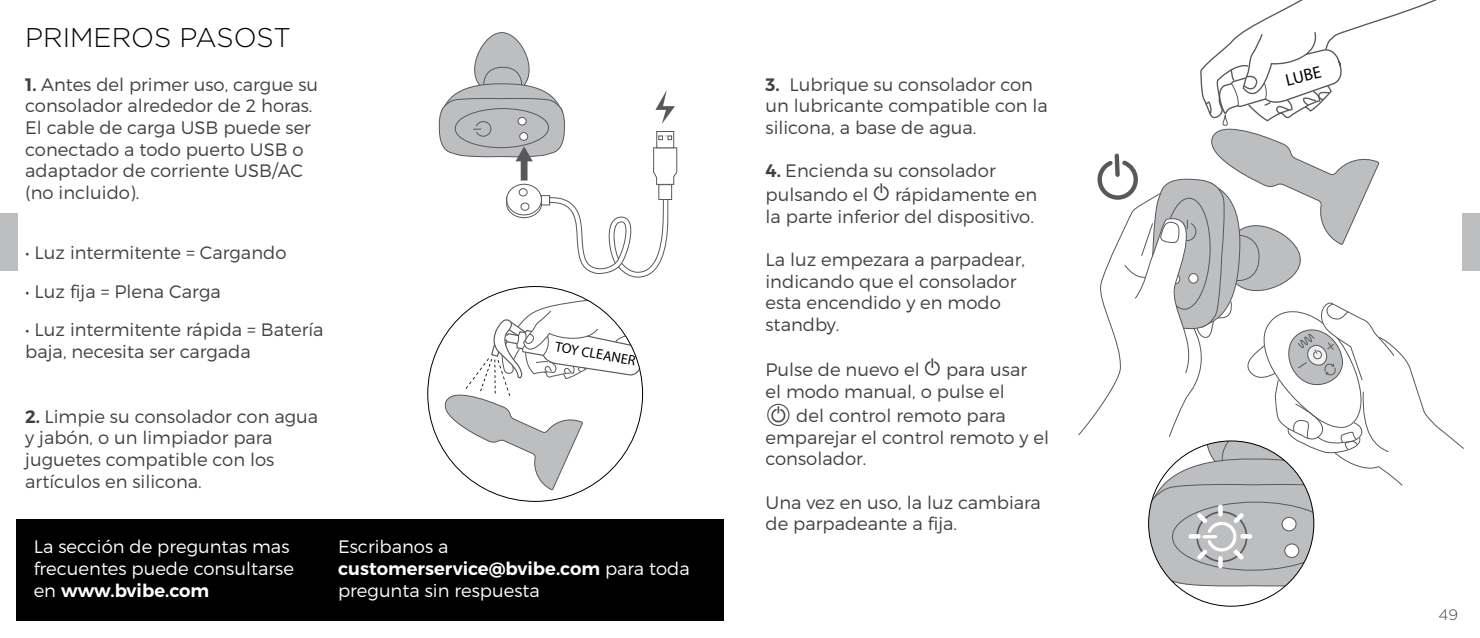
<style>
.page{position:relative;width:1480px;height:638px;background:#fff}
.page>*{position:absolute;margin:0;border:0;box-sizing:border-box;transform-origin:0 0}
.t1{font:300 27px "Gotham";color:#000}
.t2{font:300 18px/21.6px "Montserrat";color:#414042}
.t3{font:300 18px/21.6px "Montserrat";color:#fff}
.t4{font:17.1px "Myriad Pro";color:#000}
.t5{font:300 15px "Gotham";color:#414042}
.t6{font:14.1px "Myriad Pro";color:#000}
.s1{font-weight:600}
.s2{font-family:"Base Button";font-weight:400;font-size:24px}
.s3{font-family:"On Off Remote";font-weight:400;font-size:36px}
</style>
<div class="page">
<div style="left:0;top:214px;width:18px;height:57px;background:#bcbec0"></div>
<div style="left:16px;top:519px;width:707px;height:102px;background:#000"></div>
<svg style="left:438px;top:286px;width:204px;height:205px"></svg>
<svg style="left:439px;top:33px;width:238px;height:244px"></svg>
<svg style="left:1078px;top:0;width:402px;height:587px"></svg>
<h1 class="t1" style="left:25px;top:20px;width:267px">PRIMEROS PASOST</h1>
<p class="t2" style="left:25px;top:73px;width:295px"><span class="s1">1.</span> Antes del primer uso, cargue su consolador alrededor de 2 horas.<br>El cable de carga USB puede ser conectado a todo puerto USB o adaptador de corriente USB/AC (no incluido).</p>
<p class="t2" style="left:25px;top:241px;width:263px">• Luz intermitente = Cargando</p>
<p class="t2" style="left:25px;top:280px;width:197px">• Luz fija = Plena Carga</p>
<p class="t2" style="left:25px;top:319px;width:300px">• Luz intermitente rápida = Batería baja, necesita ser cargada</p>
<p class="t2" style="left:25px;top:405px;width:295px"><span class="s1">2.</span> Limpie su consolador con agua y jabón, o un limpiador para juguetes compatible con los artículos en silicona.</p>
<p class="t6" style="left:557px;top:338px;width:83px;rotate:10deg">TOY CLEANER</p>
<p class="t3" style="left:34px;top:536px;width:262px">La sección de preguntas mas frecuentes puede consultarse en <span class="s1">www.bvibe.com</span></p>
<p class="t3" style="left:338px;top:536px;width:353px">Escribanos a <span class="s1">customerservice@bvibe.com</span> para toda pregunta sin respuesta</p>
<p class="t2" style="left:765px;top:73px;width:284px"><span class="s1">3.</span> Lubrique su consolador con un lubricante compatible con la silicona, a base de agua.</p>
<p class="t2" style="left:765px;top:158px;width:273px;line-height:24px"><span class="s1">4.</span> Encienda su consolador pulsando el <span class="s2">A</span> rápidamente en</p>
<p class="t2" style="left:765px;top:205px;width:268px">la parte inferior del dispositivo.</p>
<p class="t2" style="left:765px;top:248px;width:261px">La luz empezara a parpadear, indicando que el consolador esta encendido y en modo standby.</p>
<p class="t2" style="left:765px;top:359px;width:263px">Pulse de nuevo el <span class="s2">A</span> para usar el modo manual, o pulse el</p>
<p class="t2" style="left:765px;top:404px;width:285px"><span class="s3">A</span> del control remoto para emparejar el control remoto y el consolador.</p>
<p class="t2" style="left:765px;top:491px;width:277px">Una vez en uso, la luz cambiara de parpadeante a fija.</p>
<p class="t4" style="left:1283px;top:70px;width:37px;rotate:-13deg">LUBE</p>
<p class="t5" style="left:1438px;top:605px;width:21px">49</p>
</div>
